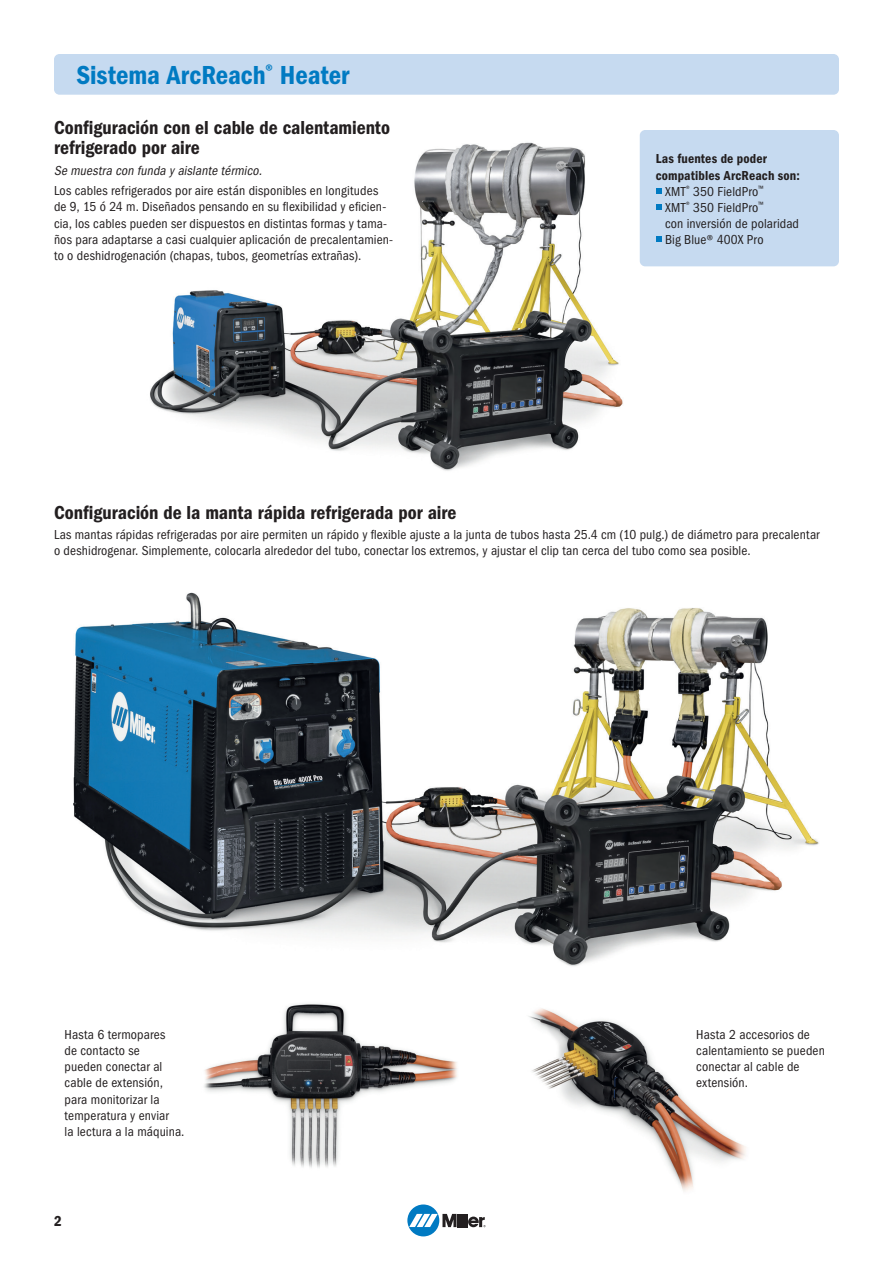
<style>
.page{position:relative;width:893px;height:1263px;background:#fff}
.page>*{position:absolute;margin:0;border:0;box-sizing:border-box;transform-origin:0 0}
.t1{font:27px "ITC Franklin Gothic Std Dm Cd";letter-spacing:-.005em;color:#007ac2}
.t2{font:19.5px/20.4px "ITC Franklin Gothic Std Dm Cd";color:#231f20}
.t3{font:15px "ITC Franklin Gothic Std Dm Cd";color:#231f20}
.t4{font:condensed 13.5px/16.2px "ITC Franklin Gothic Std";letter-spacing:.01em;color:#231f20}
.t5{font:13.5px/16.2px "ITC Franklin Gothic Std Dm Cd";letter-spacing:.01em;color:#231f20}
.t6{font:italic condensed 13.5px "ITC Franklin Gothic Std";color:#231f20}
</style>
<div class="page">
<img style="left:73px;top:592px;width:746px;height:374px">
<img style="left:150px;top:142px;width:473px;height:329px">
<div style="left:640px;top:130px;width:199px;height:136px;background:#c6daf0;border-radius:5px"></div>
<div style="left:54px;top:54px;width:785px;height:41px;background:#c6daf0;border-radius:5px"></div>
<img style="left:204px;top:1003px;width:254px;height:165px">
<img style="left:528px;top:1008px;width:218px;height:184px">
<div style="left:407px;top:1204px;width:32px;height:32px;background:#007ac2;border-radius:50%"></div>
<svg style="left:409px;top:1214px;width:77px;height:13px"></svg>
<svg style="left:656px;top:188px;width:6px;height:6px"></svg>
<svg style="left:656px;top:204px;width:6px;height:6px"></svg>
<svg style="left:656px;top:236px;width:6px;height:6px"></svg>
<h1 class="t1" style="left:77px;top:59px;width:274px">Sistema ArcReach<sup>®</sup> Heater</h1>
<h2 class="t2" style="left:54px;top:117px;width:337px">Configuración con el cable de calentamiento refrigerado por aire</h2>
<p class="t6" style="left:54px;top:163px;width:212px">Se muestra con funda y aislante térmico.</p>
<p class="t4" style="left:54px;top:183px;width:341px">Los cables refrigerados por aire están disponibles en longitudes de 9, 15 ó 24 m. Diseñados pensando en su flexibilidad y eficien&shy;cia, los cables pueden ser dispuestos en distintas formas y tama&shy;ños para adaptarse a casi cualquier aplicación de precalentamien&shy;to o deshidrogenación (chapas, tubos, geometrías extrañas).</p>
<p class="t5" style="left:656px;top:151px;width:146px">Las fuentes de poder compatibles ArcReach son:</p>
<p class="t4" style="left:665px;top:183px;width:136px">XMT<sup>®</sup> 350 FieldPro<sup>™<br></sup>XMT<sup>®</sup> 350 FieldPro<sup>™<br></sup>con inversión de polaridad<br>Big Blue® 400X Pro</p>
<h2 class="t2" style="left:54px;top:502px;width:404px">Configuración de la manta rápida refrigerada por aire</h2>
<p class="t4" style="left:54px;top:527px;width:767px">Las mantas rápidas refrigeradas por aire permiten un rápido y flexible ajuste a la junta de tubos hasta 25.4 cm (10 pulg.) de diámetro para precalentar o deshidrogenar. Simplemente, colocarla alrededor del tubo, conectar los extremos, y ajustar el clip tan cerca del tubo como sea posible.</p>
<p class="t4" style="left:65px;top:1026px;width:121px">Hasta 6 termopares<br>de contacto se<br>pueden conectar al cable de extensión, para monitorizar la temperatura y enviar<br>la lectura a la máquina.</p>
<p class="t4" style="left:696px;top:1026px;width:130px">Hasta 2 accesorios de calentamiento se pueden conectar al cable de extensión.</p>
<p class="t3" style="left:54px;top:1212px;width:9px">2</p>
</div>
